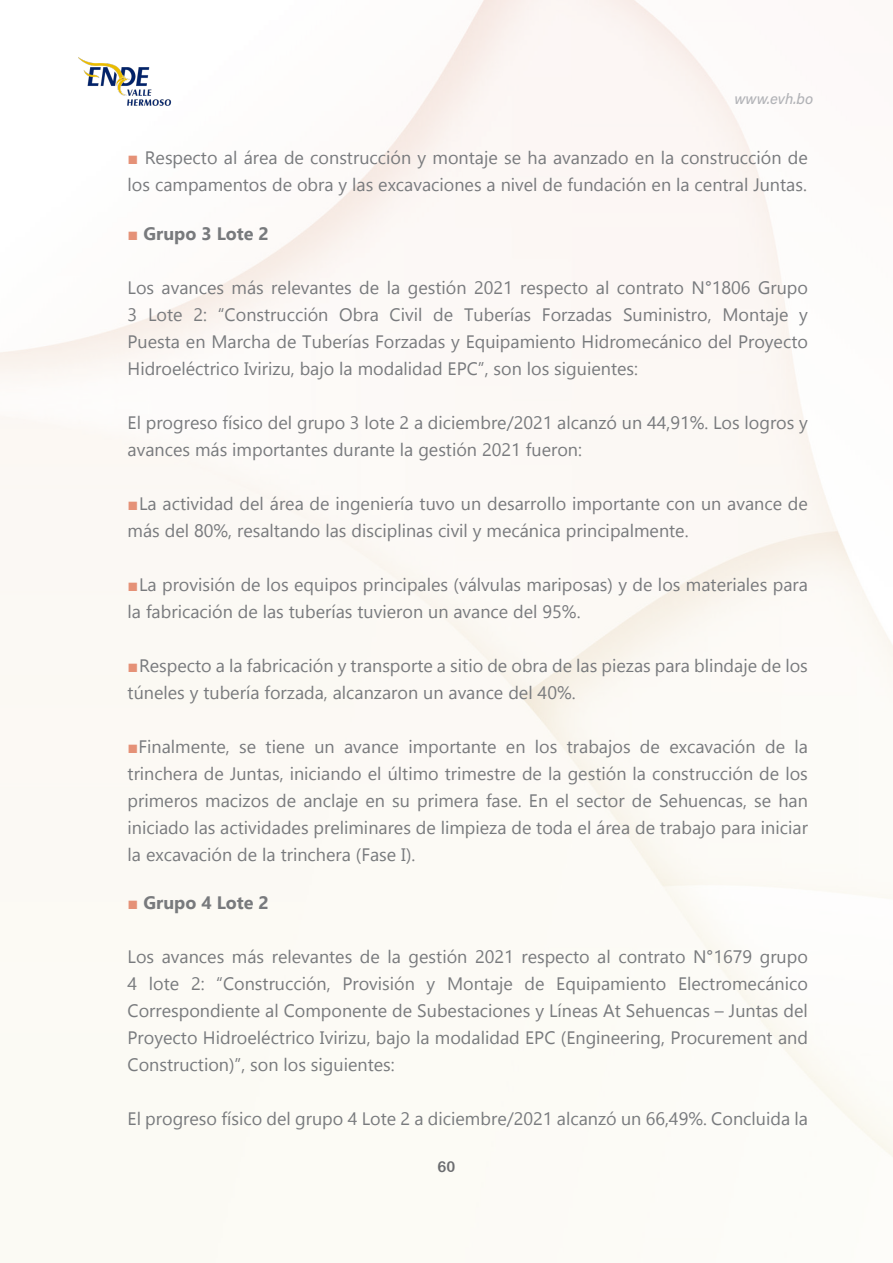
<style>
.page{position:relative;width:893px;height:1263px;background:#fff}
.page>*{position:absolute;margin:0;border:0;box-sizing:border-box;transform-origin:0 0}
.t1{font:18px/27px "Gadugi";color:#787a7d}
.t2{font:700 18px "Gadugi";color:#787a7d}
.t3{font:15px "Acumin Variable Concept";letter-spacing:.005em;color:#b2b3b7}
.t4{font:15px "Arial Rounded MT Bold";color:#6c6d70}
.s1{font-family:"Arial";font-weight:700;color:#e59177}
.s2{font-family:"Arial";color:#e59177}
</style>
<div class="page">
<img style="left:79px;top:57px;width:93px;height:49px">
<p class="t3" style="left:734px;top:88px;width:80px">www.evh.bo</p>
<p class="t1" style="left:128px;top:144px;width:682px"><span class="s1">■</span> Respecto al área de construcción y montaje se ha avanzado en la construcción de los campamentos de obra y las excavaciones a nivel de fundación en la central Juntas.</p>
<p class="t2" style="left:128px;top:222px;width:143px"><span class="s2">■</span> Grupo 3 Lote 2</p>
<p class="t1" style="left:128px;top:274px;width:682px;text-align:justify">Los avances más relevantes de la gestión 2021 respecto al contrato N°1806 Grupo 3 Lote 2: “Construcción Obra Civil de Tuberías Forzadas Suministro, Montaje y Puesta en Marcha de Tuberías Forzadas y Equipamiento Hidromecánico del Proyecto Hidroeléctrico Ivirizu, bajo la modalidad EPC”, son los siguientes:</p>
<p class="t1" style="left:128px;top:409px;width:682px">El progreso físico del grupo 3 lote 2 a diciembre/2021 alcanzó un 44,91%. Los logros y avances más importantes durante la gestión 2021 fueron:</p>
<p class="t1" style="left:128px;top:490px;width:682px"><span class="s1">■</span>La actividad del área de ingeniería tuvo un desarrollo importante con un avance de más del 80%, resaltando las disciplinas civil y mecánica principalmente.</p>
<p class="t1" style="left:128px;top:571px;width:682px"><span class="s1">■</span>La provisión de los equipos principales (válvulas mariposas) y de los materiales para la fabricación de las tuberías tuvieron un avance del 95%.</p>
<p class="t1" style="left:128px;top:652px;width:682px"><span class="s1">■</span>Respecto a la fabricación y transporte a sitio de obra de las piezas para blindaje de los túneles y tubería forzada, alcanzaron un avance del 40%.</p>
<p class="t1" style="left:128px;top:733px;width:682px;text-align:justify"><span class="s1">■</span>Finalmente, se tiene un avance importante en los trabajos de excavación de la trinchera de Juntas, iniciando el último trimestre de la gestión la construcción de los primeros macizos de anclaje en su primera fase. En el sector de Sehuencas, se han iniciado las actividades preliminares de limpieza de toda el área de trabajo para iniciar la excavación de la trinchera (Fase I).</p>
<p class="t2" style="left:128px;top:892px;width:143px"><span class="s2">■</span> Grupo 4 Lote 2</p>
<p class="t1" style="left:128px;top:943px;width:682px;text-align:justify">Los avances más relevantes de la gestión 2021 respecto al contrato N°1679 grupo 4 lote 2: “Construcción, Provisión y Montaje de Equipamiento Electromecánico Correspondiente al Componente de Subestaciones y Líneas At Sehuencas – Juntas del Proyecto Hidroeléctrico Ivirizu, bajo la modalidad EPC (Engineering, Procurement and Construction)”, son los siguientes:</p>
<p class="t1" style="left:128px;top:1105px;width:682px">El progreso físico del grupo 4 Lote 2 a diciembre/2021 alcanzó un 66,49%. Concluida la</p>
<p class="t4" style="left:438px;top:1157px;width:19px">60</p>
</div>
